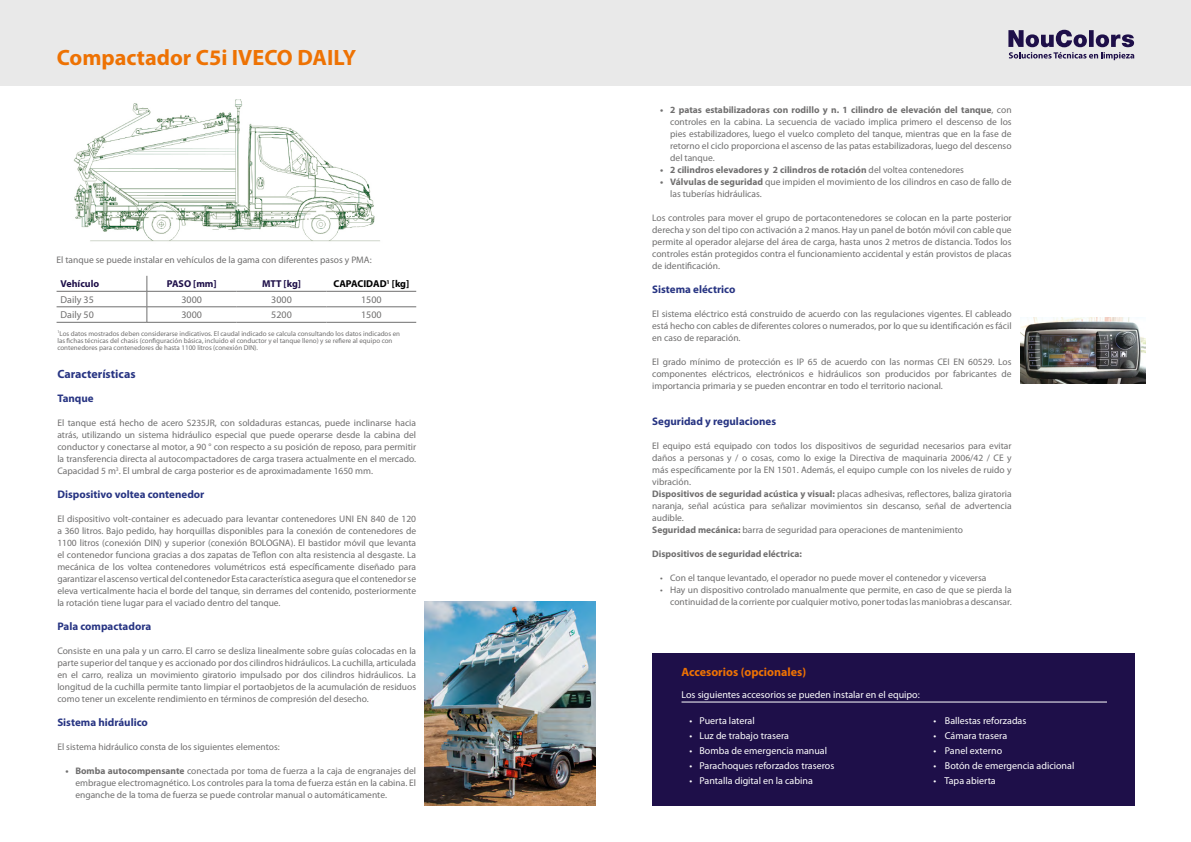
<style>
.page{position:relative;width:1191px;height:842px;background:#fff}
.page>*{position:absolute;margin:0;border:0;box-sizing:border-box;transform-origin:0 0}
.t1{font:700 22.2px "Myriad Pro";color:#ee7203}
.t2{font:700 12px "Myriad Pro";color:#ee7203}
.t3{font:700 12px "Myriad Pro";color:#283583}
.t4{font:700 11px "Myriad Pro";color:#283583}
.t5{font:10px "Myriad Pro";color:#fff}
.t6{font:10px "Myriad Pro";color:#706f6f}
.t7{font:700 10px "Myriad Pro";color:#1e0f49}
.t8{font:700 10px "Myriad Pro";color:#000}
.t9{font:9.5px/12px "Myriad Pro";color:#706f6f;text-align:justify}
.t10{font:700 9.5px "Myriad Pro";color:#706f6f}
.t11{font:7px/7px "Myriad Pro";color:#706f6f}
.s1{font-weight:700}
.s2{font-weight:400}
</style>
<div class="page">
<div style="left:0;top:0;width:1191px;height:85px;background:#e9e9e9"></div>
<svg style="left:1008px;top:30px;width:126px;height:30px"></svg>
<img style="left:73px;top:99px;width:307px;height:143px">
<hr style="left:57px;top:291px;width:90px;height:1px;background:#706f6f">
<hr style="left:147px;top:291px;width:90px;height:1px;background:#706f6f">
<hr style="left:237px;top:291px;width:89px;height:1px;background:#706f6f">
<hr style="left:326px;top:291px;width:90px;height:1px;background:#706f6f">
<hr style="left:57px;top:307px;width:90px;height:1px;background:#706f6f">
<hr style="left:147px;top:307px;width:90px;height:1px;background:#706f6f">
<svg style="left:147px;top:276px;width:1px;height:46px"></svg>
<hr style="left:237px;top:307px;width:89px;height:1px;background:#706f6f">
<hr style="left:326px;top:307px;width:90px;height:1px;background:#706f6f">
<hr style="left:57px;top:322px;width:90px;height:1px;background:#706f6f">
<hr style="left:147px;top:322px;width:90px;height:1px;background:#706f6f">
<hr style="left:237px;top:322px;width:89px;height:1px;background:#706f6f">
<hr style="left:326px;top:322px;width:90px;height:1px;background:#706f6f">
<div style="left:652px;top:653px;width:482px;height:152px;background:#1e0f49"></div>
<hr style="left:681px;top:702px;width:426px;height:1px;background:#fff">
<img style="left:1020px;top:317px;width:125px;height:67px">
<img style="left:424px;top:601px;width:171px;height:204px">
<h1 class="t1" style="left:57px;top:45px;width:301px">Compactador C5i IVECO DAILY</h1>
<p class="t9" style="left:57px;top:253px;width:316px">El tanque se puede instalar en vehículos de la gama con diferentes pasos y PMA:</p>
<p class="t7" style="left:61px;top:278px;width:40px">Vehículo</p>
<p class="t7" style="left:167px;top:278px;width:51px">PASO [mm]</p>
<p class="t7" style="left:262px;top:278px;width:40px">MTT [kg]</p>
<p class="t8" style="left:333px;top:278px;width:77px">CAPACIDAD<sup>1</sup> [kg]</p>
<p class="t6" style="left:61px;top:294px;width:35px">Daily 35</p>
<p class="t6" style="left:181px;top:294px;width:22px">3000</p>
<p class="t6" style="left:271px;top:294px;width:22px">3000</p>
<p class="t6" style="left:361px;top:294px;width:22px">1500</p>
<p class="t6" style="left:61px;top:309px;width:35px">Daily 50</p>
<p class="t6" style="left:181px;top:309px;width:22px">3000</p>
<p class="t6" style="left:271px;top:309px;width:22px">5200</p>
<p class="t6" style="left:361px;top:309px;width:22px">1500</p>
<p class="t11" style="left:57px;top:330px;width:344px"><sup>1</sup>Los datos mostrados deben considerarse indicativos. El caudal indicado se calcula consultando los datos indicados en las fichas técnicas del chasis (configuración básica, incluido el conductor y el tanque lleno) y se refiere al equipo con contenedores para contenedores de hasta 1100 litros (conexión DIN).</p>
<p class="t3" style="left:57px;top:367px;width:80px">Características</p>
<p class="t4" style="left:57px;top:392px;width:38px">Tanque</p>
<p class="t9" style="left:57px;top:417px;width:360px">El tanque está hecho de acero S235JR, con soldaduras estancas, puede inclinarse hacia atrás, utilizando un sistema hidráulico especial que puede operarse desde la cabina del conductor y conectarse al motor, a 90 ° con respecto a su posición de reposo, para permitir la transferencia directa al autocompactadores de carga trasera actualmente en el mercado.<br>Capacidad 5 m<sup>3</sup>. El umbral de carga posterior es de aproximadamente 1650 mm.</p>
<p class="t4" style="left:57px;top:488px;width:149px">Dispositivo voltea contenedor</p>
<p class="t9" style="left:57px;top:513px;width:360px">El dispositivo volt-container es adecuado para levantar contenedores UNI EN 840 de 120 a 360 litros. Bajo pedido, hay horquillas disponibles para la conexión de contenedores de 1100 litros (conexión DIN) y superior (conexión BOLOGNA). El bastidor móvil que levanta el contenedor funciona gracias a dos zapatas de Teflon con alta resistencia al desgaste. La mecánica de los voltea contenedores volumétricos está específicamente diseñado para garantizar el ascenso vertical del contenedor Esta característica asegura que el contenedor se eleva verticalmente hacia el borde del tanque, sin derrames del contenido, posteriormente la rotación tiene lugar para el vaciado dentro del tanque.</p>
<p class="t4" style="left:57px;top:620px;width:95px">Pala compactadora</p>
<p class="t9" style="left:57px;top:645px;width:360px">Consiste en una pala y un carro. El carro se desliza linealmente sobre guías colocadas en la parte superior del tanque y es accionado por dos cilindros hidráulicos. La cuchilla, articulada en el carro, realiza un movimiento giratorio impulsado por dos cilindros hidráulicos. La longitud de la cuchilla permite tanto limpiar el portaobjetos de la acumulación de residuos como tener un excelente rendimiento en términos de compresión del desecho.</p>
<p class="t4" style="left:57px;top:716px;width:92px">Sistema hidráulico</p>
<p class="t9" style="left:57px;top:741px;width:224px">El sistema hidráulico consta de los siguientes elementos:</p>
<p class="t9" style="left:75px;top:765px;width:342px;text-indent:-10px"><span class="s1">• Bomba autocompensante</span> conectada por toma de fuerza a la caja de engranajes del embrague electromagnético. Los controles para la toma de fuerza están en la cabina. El enganche de la toma de fuerza se puede controlar manual o automáticamente.</p>
<p class="t9" style="left:670px;top:104px;width:343px;text-indent:-10px"><span class="s1">• 2 patas estabilizadoras con rodillo y n. 1 cilindro de elevación del tanque</span>, con controles en la cabina. La secuencia de vaciado implica primero el descenso de los pies estabilizadores, luego el vuelco completo del tanque, mientras que en la fase de retorno el ciclo proporciona el ascenso de las patas estabilizadoras, luego del descenso del tanque.</p>
<p class="t10" style="left:660px;top:164px;width:305px">• 2 cilindros elevadores y 2 cilindros de rotación <span class="s2">del voltea contenedores</span></p>
<p class="t9" style="left:670px;top:176px;width:343px;text-indent:-10px"><span class="s1">• Válvulas de seguridad</span> que impiden el movimiento de los cilindros en caso de fallo de las tuberías hidráulicas.</p>
<p class="t9" style="left:652px;top:212px;width:361px">Los controles para mover el grupo de portacontenedores se colocan en la parte posterior derecha y son del tipo con activación a 2 manos. Hay un panel de botón móvil con cable que permite al operador alejarse del área de carga, hasta unos 2 metros de distancia. Todos los controles están protegidos contra el funcionamiento accidental y están provistos de placas de identificación.</p>
<p class="t4" style="left:652px;top:283px;width:85px">Sistema eléctrico</p>
<p class="t9" style="left:652px;top:308px;width:361px">El sistema eléctrico está construido de acuerdo con las regulaciones vigentes. El cableado está hecho con cables de diferentes colores o numerados, por lo que su identificación es fácil en caso de reparación.</p>
<p class="t9" style="left:652px;top:356px;width:361px">El grado mínimo de protección es IP 65 de acuerdo con las normas CEI EN 60529. Los componentes eléctricos, electrónicos e hidráulicos son producidos por fabricantes de importancia primaria y se pueden encontrar en todo el territorio nacional.</p>
<p class="t4" style="left:652px;top:415px;width:125px">Seguridad y regulaciones</p>
<p class="t9" style="left:652px;top:440px;width:361px;text-align:left">El equipo está equipado con todos los dispositivos de seguridad necesarios para evitar daños a personas y / o cosas, como lo exige la Directiva de maquinaria 2006/42 / CE y más específicamente por la EN 1501. Además, el equipo cumple con los niveles de ruido y vibración.<br><span class="s1">Dispositivos de seguridad acústica y visual:</span> placas adhesivas, reflectores, baliza giratoria naranja, señal acústica para señalizar movimientos sin descanso, señal de advertencia audible.<br><span class="s1">Seguridad mecánica:</span> barra de seguridad para operaciones de mantenimiento</p>
<p class="t10" style="left:652px;top:548px;width:151px">Dispositivos de seguridad eléctrica:</p>
<p class="t9" style="left:660px;top:572px;width:328px">• Con el tanque levantado, el operador no puede mover el contenedor y viceversa</p>
<p class="t9" style="left:660px;top:584px;width:353px;text-align:right">• Hay un dispositivo controlado manualmente que permite, en caso de que se pierda la continuidad de la corriente por cualquier motivo, poner todas las maniobras a descansar.</p>
<p class="t2" style="left:681px;top:665px;width:126px">Accesorios (opcionales)</p>
<p class="t5" style="left:681px;top:689px;width:240px">Los siguientes accesorios se pueden instalar en el equipo:</p>
<p class="t5" style="left:689px;top:715px;width:67px">• Puerta lateral</p>
<p class="t5" style="left:933px;top:715px;width:94px">• Ballestas reforzadas</p>
<p class="t5" style="left:689px;top:730px;width:101px">• Luz de trabajo trasera</p>
<p class="t5" style="left:933px;top:730px;width:75px">• Cámara trasera</p>
<p class="t5" style="left:689px;top:745px;width:139px">• Bomba de emergencia manual</p>
<p class="t5" style="left:933px;top:745px;width:70px">• Panel externo</p>
<p class="t5" style="left:689px;top:760px;width:146px">• Parachoques reforzados traseros</p>
<p class="t5" style="left:933px;top:760px;width:142px">• Botón de emergencia adicional</p>
<p class="t5" style="left:689px;top:775px;width:125px">• Pantalla digital en la cabina</p>
<p class="t5" style="left:933px;top:775px;width:64px">• Tapa abierta</p>
</div>
